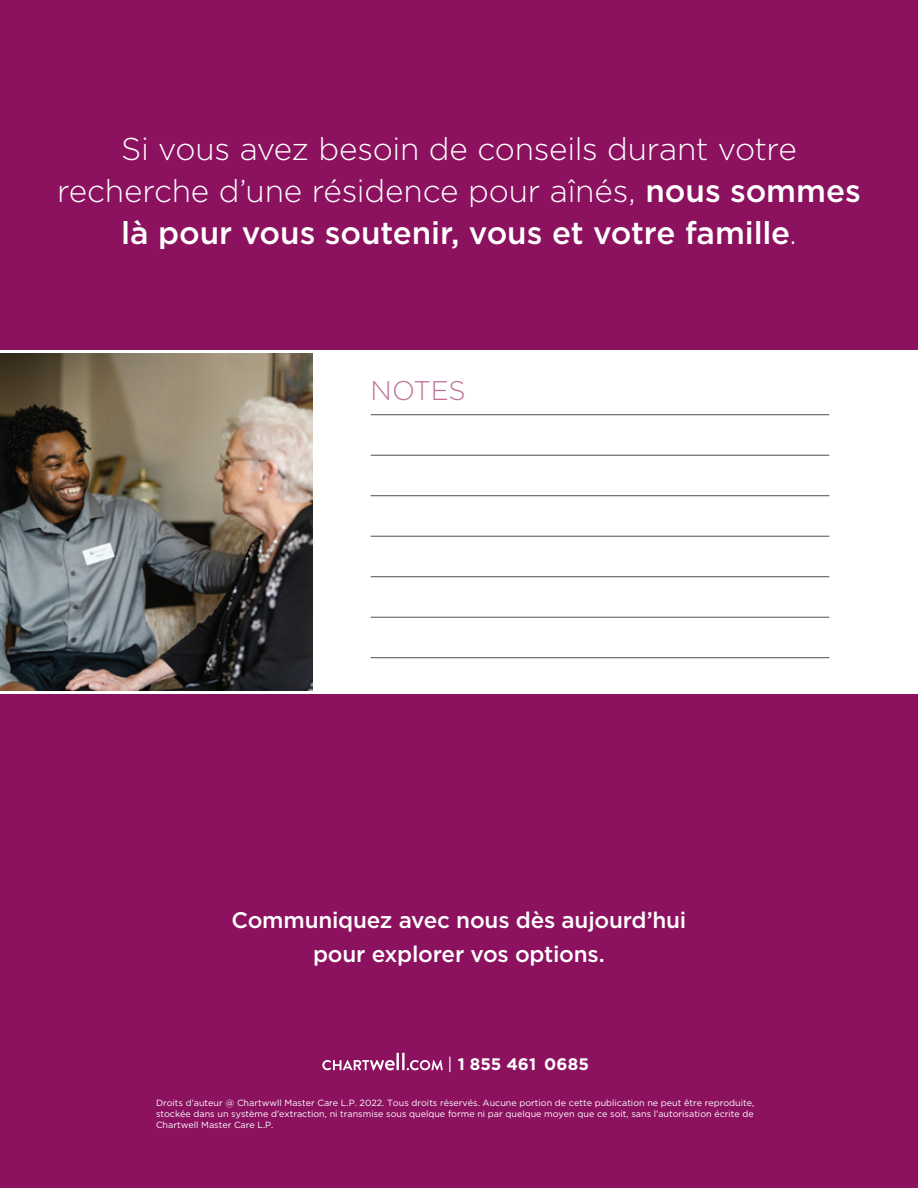
<style>
.page{position:relative;width:918px;height:1188px;background:#8c1260}
.page>*{position:absolute;margin:0;border:0;box-sizing:border-box;transform-origin:0 0}
.t1{font:300 31.5px/42px "Gotham HTF";letter-spacing:-.01em;color:#fff;text-align:center}
.t2{font:300 27px "Gotham HTF";letter-spacing:-.01em;color:#c0749a}
.t3{font:500 22.5px/34.5px "Gotham HTF";letter-spacing:-.01em;color:#fff;text-align:center}
.t4{font:700 16.65px "Gotham HTF";letter-spacing:.005em;color:#fff}
.t5{font:9px/10.8px "Gotham HTF";color:#fff;text-align:justify}
.s1{font-weight:500}
.s2{font-weight:400}
</style>
<div class="page">
<div style="left:0;top:351px;width:918px;height:343px;background:#fff"></div>
<hr style="left:371px;top:657px;width:458px;height:1px;background:#534e53">
<hr style="left:371px;top:617px;width:458px;height:1px;background:#534e53">
<hr style="left:371px;top:576px;width:458px;height:1px;background:#534e53">
<hr style="left:371px;top:536px;width:458px;height:1px;background:#534e53">
<hr style="left:371px;top:495px;width:458px;height:1px;background:#534e53">
<hr style="left:371px;top:455px;width:458px;height:1px;background:#534e53">
<hr style="left:371px;top:414px;width:458px;height:1px;background:#534e53">
<img style="left:0;top:354px;width:312px;height:337px">
<hr style="left:402px;top:1053px;width:3px;height:17px;background:#fff">
<svg style="left:407px;top:1060px;width:36px;height:10px"></svg>
<svg style="left:322px;top:1053px;width:77px;height:17px"></svg>
<h1 class="t1" style="left:57px;top:127px;width:805px">Si vous avez besoin de conseils durant votre recherche d’une résidence pour aînés, <span class="s1">nous sommes là pour vous soutenir, vous et votre famille</span>.</h1>
<h2 class="t2" style="left:371px;top:375px;width:97px">NOTES</h2>
<h3 class="t3" style="left:232px;top:902px;width:456px">Communiquez avec nous dès aujourd’hui pour explorer vos options.</h3>
<h4 class="t4" style="left:448px;top:1055px;width:143px"><span class="s2">|</span> 1 855 461 0685</h4>
<p class="t5" style="left:156px;top:1097px;width:600px">Droits d’auteur @ Chartwwll Master Care L.P. 2022. Tous droits réservés. Aucune portion de cette publication ne peut être reproduite, stockée dans un système d’extraction, ni transmise sous quelque forme ni par quelque moyen que ce soit, sans l’autorisation écrite de Chartwell Master Care L.P.</p>
</div>
